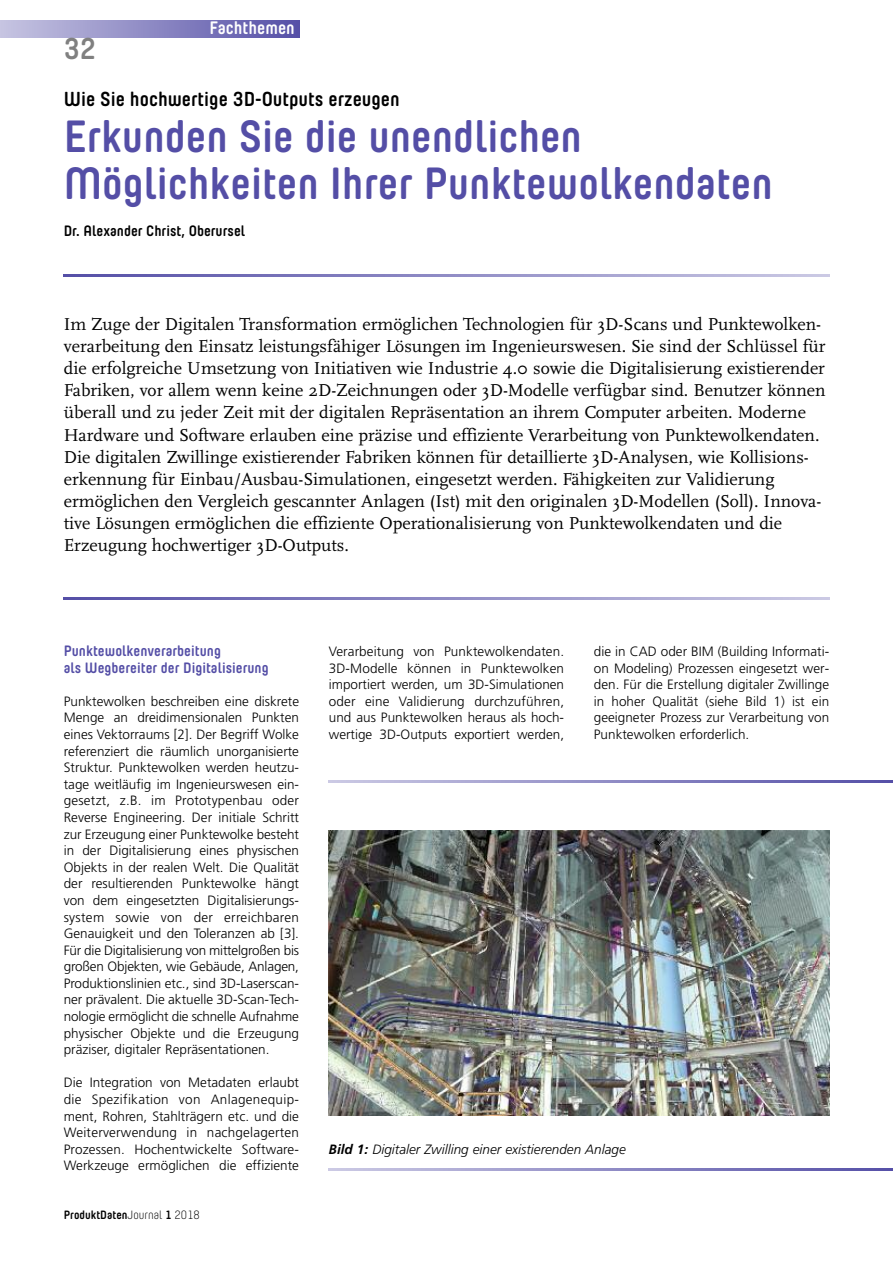
<style>
.page{position:relative;width:893px;height:1263px;background:#fff}
.page>*{position:absolute;margin:0;border:0;box-sizing:border-box;transform-origin:0 0}
.t1{font:700 45px/46.8px "Yummo";color:#544ea6}
.t2{font:700 30px "Yummo";color:#808080}
.t3{font:700 20.25px "Yummo";color:#000}
.t4{font:18px/22px "Scala";color:#000}
.t5{font:700 18px "Yummo";color:#fff}
.t6{font:700 15px/16.6px "Yummo";color:#544ea6}
.t7{font:700 15px "Yummo";color:#000}
.t8{font:300 13.5px/16.6px "Frutiger";color:#000;text-align:justify}
.t9{font:italic 300 13.5px "Frutiger";color:#000}
.t10{font:700 12px "Yummo";color:#000}
.s1{font-weight:300}
.s2{font-weight:700}
</style>
<div class="page">
<div style="left:0;top:20px;width:299px;height:17px;background:linear-gradient(to right,#c7c5e2,#5650a7)"></div>
<svg style="left:64px;top:597px;width:765px;height:2px;background:#908cc5"></svg>
<svg style="left:64px;top:274px;width:765px;height:2px;background:#908cc5"></svg>
<svg style="left:329px;top:781px;width:564px;height:2px"></svg>
<svg style="left:329px;top:1168px;width:564px;height:2px"></svg>
<img style="left:329px;top:831px;width:500px;height:284px">
<h2 class="t2" style="left:64px;top:33px;width:34px">32</h2>
<h3 class="t5" style="left:209px;top:18px;width:87px">Fachthemen</h3>
<h3 class="t3" style="left:64px;top:88px;width:338px">Wie Sie hochwertige 3D-Outputs erzeugen</h3>
<h1 class="t1" style="left:64px;top:113px;width:710px">Erkunden Sie die unendlichen<br>Möglichkeiten Ihrer Punktewolkendaten</h1>
<p class="t7" style="left:64px;top:223px;width:183px">Dr. Alexander Christ, Oberursel</p>
<p class="t4" style="left:64px;top:313px;width:763px">Im Zuge der Digitalen Transformation ermöglichen Technologien für 3D-Scans und Punktewolken&shy;verarbeitung den Einsatz leistungsfähiger Lösungen im Ingenieurswesen. Sie sind der Schlüssel für die erfolgreiche Umsetzung von Initiativen wie Industrie 4.0 sowie die Digitalisierung existierender Fabriken, vor allem wenn keine 2D-Zeichnungen oder 3D-Modelle verfügbar sind. Benutzer können überall und zu jeder Zeit mit der digitalen Repräsentation an ihrem Computer arbeiten. Moderne Hardware und Software erlauben eine präzise und effiziente Verarbeitung von Punktewolkendaten.<br>Die digitalen Zwillinge existierender Fabriken können für detaillierte 3D-Analysen, wie Kollisions&shy;erkennung für Einbau/Ausbau-Simulationen, eingesetzt werden. Fähigkeiten zur Validierung ermöglichen den Vergleich gescannter Anlagen (Ist) mit den originalen 3D-Modellen (Soll). Innova&shy;tive Lösungen ermöglichen die effiziente Operationalisierung von Punktewolkendaten und die Erzeugung hochwertiger 3D-Outputs.</p>
<p class="t6" style="left:64px;top:643px;width:206px">Punktewolkenverarbeitung<br>als Wegbereiter der Digitalisierung</p>
<p class="t8" style="left:64px;top:694px;width:237px">Punktewolken beschreiben eine diskrete Menge an dreidimensionalen Punkten eines Vektorraums [2]. Der Begriff Wolke referenziert die räumlich unorganisierte Struktur. Punktewolken werden heutzu&shy;tage weitläufig im Ingenieurswesen ein&shy;gesetzt, z.B. im Prototypenbau oder Reverse Engineering. Der initiale Schritt zur Erzeugung einer Punktewolke besteht in der Digitalisierung eines physischen Objekts in der realen Welt. Die Qualität der resultierenden Punktewolke hängt von dem eingesetzten Digitalisierungs&shy;system sowie von der erreichbaren Genauigkeit und den Toleranzen ab [3].<br>Für die Digitalisierung von mittelgroßen bis großen Objekten, wie Gebäude, Anlagen, Produktionslinien etc., sind 3D-Laserscan&shy;ner prävalent. Die aktuelle 3D-Scan-Tech&shy;nologie ermöglicht die schnelle Aufnahme physischer Objekte und die Erzeugung präziser, digitaler Repräsentationen.</p>
<p class="t8" style="left:64px;top:1075px;width:237px">Die Integration von Metadaten erlaubt die Spezifikation von Anlagenequip&shy;ment, Rohren, Stahlträgern etc. und die Weiterverwendung in nachgelagerten Prozessen. Hochentwickelte Software-Werkzeuge ermöglichen die effiziente</p>
<p class="t10" style="left:64px;top:1209px;width:137px">ProduktDaten<span class="s1">Journal</span> 1 <span class="s1">2018</span></p>
<p class="t8" style="left:329px;top:644px;width:237px">Verarbeitung von Punktewolkendaten.<br>3D-Modelle können in Punktewolken importiert werden, um 3D-Simulationen oder eine Validierung durchzuführen, und aus Punktewolken heraus als hoch&shy;wertige 3D-Outputs exportiert werden,</p>
<p class="t8" style="left:594px;top:644px;width:237px">die in CAD oder BIM (Building Informati&shy;on Modeling) Prozessen eingesetzt wer&shy;den. Für die Erstellung digitaler Zwillinge in hoher Qualität (siehe Bild 1) ist ein geeigneter Prozess zur Verarbeitung von Punktewolken erforderlich.</p>
<p class="t9" style="left:329px;top:1143px;width:298px"><span class="s2">Bild 1:</span> Digitaler Zwilling einer existierenden Anlage</p>
</div>
